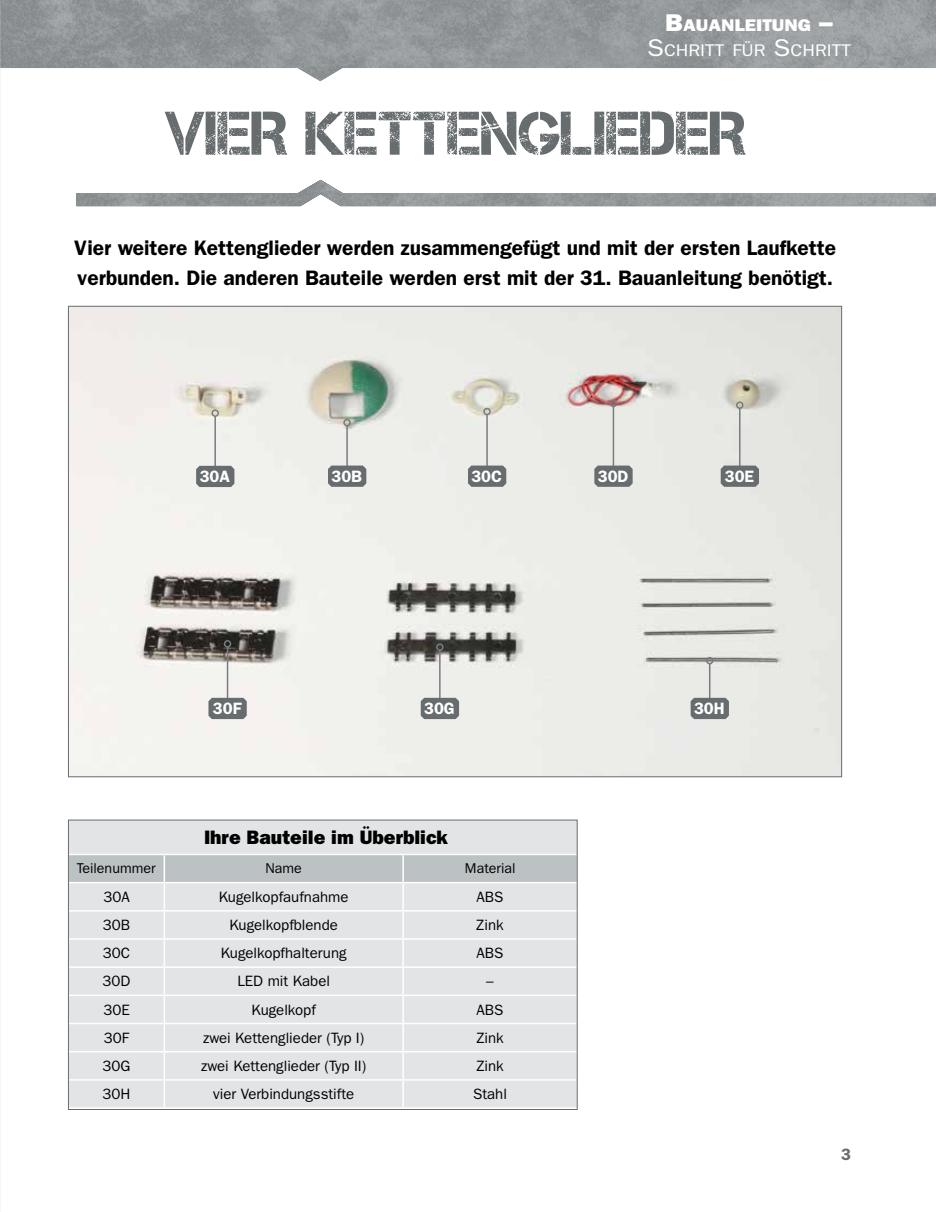
<style>
.page{position:relative;width:936px;height:1212px;background:#fff}
.page>*{position:absolute;margin:0;border:0;box-sizing:border-box;transform-origin:0 0}
.t1{font:61.5px "Capture Smallz";color:#676c6e}
.t2{font:600 21px/30px "ITC Franklin Gothic Std";color:#000}
.t3{font:19.5px "ITC Franklin Gothic Std Hvy";color:#000}
.t4{font:16.95px "ITC Franklin Gothic Std";color:#fff;scale:1.12 1}
.t5{font:16.95px "ITC Franklin Gothic Std Hvy";color:#fff;scale:1.12 1}
.t6{font:600 16.5px "ITC Franklin Gothic Std";color:#fff}
.t7{font:600 16.5px "ITC Franklin Gothic Std";color:#676c6e}
.t8{font:15px "ITC Franklin Gothic Std";color:#000}
.t9{font:14.25px "ITC Franklin Gothic Std";color:#000}
.s1{font-size:24.3px}
</style>
<div class="page">
<img style="left:0;top:0;width:935px;height:81px">
<img style="left:70px;top:308px;width:770px;height:467px">
<div style="left:69px;top:820px;width:507px;height:34px;background:#e2e4e5"></div>
<div style="left:70px;top:855px;width:505px;height:27px;background:#bcc1c3"></div>
<div style="left:70px;top:883px;width:505px;height:224px;background:#e2e4e5"></div>
<hr style="left:163px;top:855px;width:2px;height:27px;background:#fff">
<hr style="left:402px;top:855px;width:2px;height:27px;background:#fff">
<hr style="left:163px;top:883px;width:2px;height:27px;background:#fff">
<hr style="left:402px;top:883px;width:2px;height:27px;background:#fff">
<hr style="left:69px;top:910px;width:95px;height:1px;background:#fff">
<hr style="left:164px;top:910px;width:239px;height:1px;background:#fff">
<hr style="left:163px;top:911px;width:2px;height:27px;background:#fff">
<hr style="left:403px;top:910px;width:173px;height:1px;background:#fff">
<hr style="left:402px;top:911px;width:2px;height:27px;background:#fff">
<hr style="left:69px;top:938px;width:95px;height:2px;background:#fff">
<hr style="left:164px;top:938px;width:239px;height:2px;background:#fff">
<hr style="left:163px;top:940px;width:2px;height:26px;background:#fff">
<hr style="left:403px;top:938px;width:173px;height:2px;background:#fff">
<hr style="left:402px;top:940px;width:2px;height:26px;background:#fff">
<hr style="left:69px;top:966px;width:95px;height:2px;background:#fff">
<hr style="left:164px;top:966px;width:239px;height:2px;background:#fff">
<hr style="left:163px;top:968px;width:2px;height:26px;background:#fff">
<hr style="left:403px;top:966px;width:173px;height:2px;background:#fff">
<hr style="left:402px;top:968px;width:2px;height:26px;background:#fff">
<hr style="left:69px;top:994px;width:95px;height:2px;background:#fff">
<hr style="left:164px;top:994px;width:239px;height:2px;background:#fff">
<hr style="left:163px;top:996px;width:2px;height:27px;background:#fff">
<hr style="left:403px;top:994px;width:173px;height:2px;background:#fff">
<hr style="left:402px;top:996px;width:2px;height:27px;background:#fff">
<hr style="left:69px;top:1023px;width:95px;height:1px;background:#fff">
<hr style="left:164px;top:1023px;width:239px;height:1px;background:#fff">
<hr style="left:163px;top:1024px;width:2px;height:27px;background:#fff">
<hr style="left:403px;top:1023px;width:173px;height:1px;background:#fff">
<hr style="left:402px;top:1024px;width:2px;height:27px;background:#fff">
<hr style="left:69px;top:1051px;width:95px;height:1px;background:#fff">
<hr style="left:164px;top:1051px;width:239px;height:1px;background:#fff">
<hr style="left:163px;top:1052px;width:2px;height:27px;background:#fff">
<hr style="left:403px;top:1051px;width:173px;height:1px;background:#fff">
<hr style="left:402px;top:1052px;width:2px;height:27px;background:#fff">
<hr style="left:69px;top:1079px;width:95px;height:1px;background:#fff">
<hr style="left:164px;top:1079px;width:239px;height:1px;background:#fff">
<hr style="left:163px;top:1080px;width:2px;height:27px;background:#fff">
<hr style="left:403px;top:1079px;width:173px;height:1px;background:#fff">
<hr style="left:402px;top:1080px;width:2px;height:27px;background:#fff">
<div style="left:68px;top:820px;width:509px;height:290px;border:1px solid #676c6e"></div>
<hr style="left:214px;top:416px;width:2px;height:57px;background:#777d7f">
<div style="left:211px;top:409px;width:8px;height:8px;border:2px solid #777d7f;border-radius:50%"></div>
<svg style="left:196px;top:466px;width:38px;height:21px"></svg>
<hr style="left:346px;top:426px;width:2px;height:47px;background:#777d7f">
<div style="left:343px;top:419px;width:8px;height:7px;border:2px solid #777d7f;border-radius:50%"></div>
<svg style="left:328px;top:465px;width:38px;height:22px"></svg>
<hr style="left:486px;top:414px;width:2px;height:59px;background:#777d7f">
<div style="left:483px;top:408px;width:8px;height:7px;border:2px solid #777d7f;border-radius:50%"></div>
<svg style="left:468px;top:465px;width:38px;height:22px"></svg>
<hr style="left:612px;top:406px;width:2px;height:67px;background:#777d7f">
<div style="left:609px;top:400px;width:8px;height:7px;border:2px solid #777d7f;border-radius:50%"></div>
<svg style="left:594px;top:465px;width:38px;height:22px"></svg>
<hr style="left:739px;top:408px;width:1px;height:65px;background:#777d7f">
<div style="left:736px;top:401px;width:7px;height:8px;border:2px solid #777d7f;border-radius:50%"></div>
<svg style="left:720px;top:465px;width:39px;height:22px"></svg>
<hr style="left:227px;top:647px;width:1px;height:58px;background:#777d7f">
<div style="left:224px;top:640px;width:7px;height:7px;border:2px solid #777d7f;border-radius:50%"></div>
<svg style="left:208px;top:698px;width:39px;height:21px"></svg>
<hr style="left:439px;top:650px;width:1px;height:55px;background:#777d7f">
<div style="left:436px;top:643px;width:7px;height:8px;border:2px solid #777d7f;border-radius:50%"></div>
<svg style="left:421px;top:698px;width:38px;height:21px"></svg>
<hr style="left:709px;top:664px;width:1px;height:41px;background:#777d7f">
<div style="left:706px;top:657px;width:7px;height:7px;border:2px solid #777d7f;border-radius:50%"></div>
<svg style="left:690px;top:698px;width:39px;height:21px"></svg>
<svg style="left:77px;top:180px;width:858px;height:26px"></svg>
<p class="t5" style="left:665px;top:15px;width:151px"><span class="s1">B</span>AUANLEITUNG <span class="s1">–</span></p>
<p class="t4" style="left:647px;top:41px;width:183px"><span class="s1">S</span>CHRITT FÜR <span class="s1">S</span>CHRITT</p>
<h1 class="t1" style="left:164px;top:99px;width:582px">VIER KETTENGLIEDER</h1>
<h2 class="t2" style="left:74px;top:233px;width:763px">Vier weitere Kettenglieder werden zusammengefügt und mit der ersten Laufkette verbunden. Die anderen Bauteile werden erst mit der 31. Bauanleitung benötigt.</h2>
<p class="t6" style="left:200px;top:467px;width:32px">30A</p>
<p class="t6" style="left:331px;top:466px;width:32px">30B</p>
<p class="t6" style="left:471px;top:466px;width:32px">30C</p>
<p class="t6" style="left:597px;top:466px;width:32px">30D</p>
<p class="t6" style="left:724px;top:466px;width:31px">30E</p>
<p class="t6" style="left:213px;top:699px;width:30px">30F</p>
<p class="t6" style="left:424px;top:699px;width:32px">30G</p>
<p class="t6" style="left:694px;top:699px;width:32px">30H</p>
<h3 class="t3" style="left:204px;top:825px;width:245px">Ihre Bauteile im Überblick</h3>
<p class="t9" style="left:77px;top:860px;width:80px">Teilenummer</p>
<p class="t9" style="left:265px;top:860px;width:38px">Name</p>
<p class="t9" style="left:465px;top:860px;width:52px">Material</p>
<p class="t8" style="left:103px;top:888px;width:28px">30A</p>
<p class="t8" style="left:219px;top:888px;width:131px">Kugelkopfaufnahme</p>
<p class="t8" style="left:476px;top:888px;width:28px">ABS</p>
<p class="t8" style="left:103px;top:916px;width:29px">30B</p>
<p class="t8" style="left:229px;top:916px;width:110px">Kugelkopfblende</p>
<p class="t8" style="left:476px;top:916px;width:29px">Zink</p>
<p class="t8" style="left:103px;top:944px;width:29px">30C</p>
<p class="t8" style="left:221px;top:944px;width:127px">Kugelkopfhalterung</p>
<p class="t8" style="left:476px;top:944px;width:28px">ABS</p>
<p class="t8" style="left:103px;top:973px;width:29px">30D</p>
<p class="t8" style="left:237px;top:973px;width:94px">LED mit Kabel</p>
<p class="t8" style="left:486px;top:973px;width:9px">–</p>
<p class="t8" style="left:103px;top:1001px;width:28px">30E</p>
<p class="t8" style="left:251px;top:1001px;width:66px">Kugelkopf</p>
<p class="t8" style="left:476px;top:1001px;width:28px">ABS</p>
<p class="t8" style="left:104px;top:1029px;width:27px">30F</p>
<p class="t8" style="left:203px;top:1029px;width:163px">zwei Kettenglieder (Typ I)</p>
<p class="t8" style="left:476px;top:1029px;width:29px">Zink</p>
<p class="t8" style="left:103px;top:1057px;width:29px">30G</p>
<p class="t8" style="left:201px;top:1057px;width:166px">zwei Kettenglieder (Typ II)</p>
<p class="t8" style="left:476px;top:1057px;width:29px">Zink</p>
<p class="t8" style="left:103px;top:1085px;width:29px">30H</p>
<p class="t8" style="left:213px;top:1085px;width:143px">vier Verbindungsstifte</p>
<p class="t8" style="left:473px;top:1085px;width:35px">Stahl</p>
<p class="t7" style="left:840px;top:1144px;width:11px">3</p>
</div>
